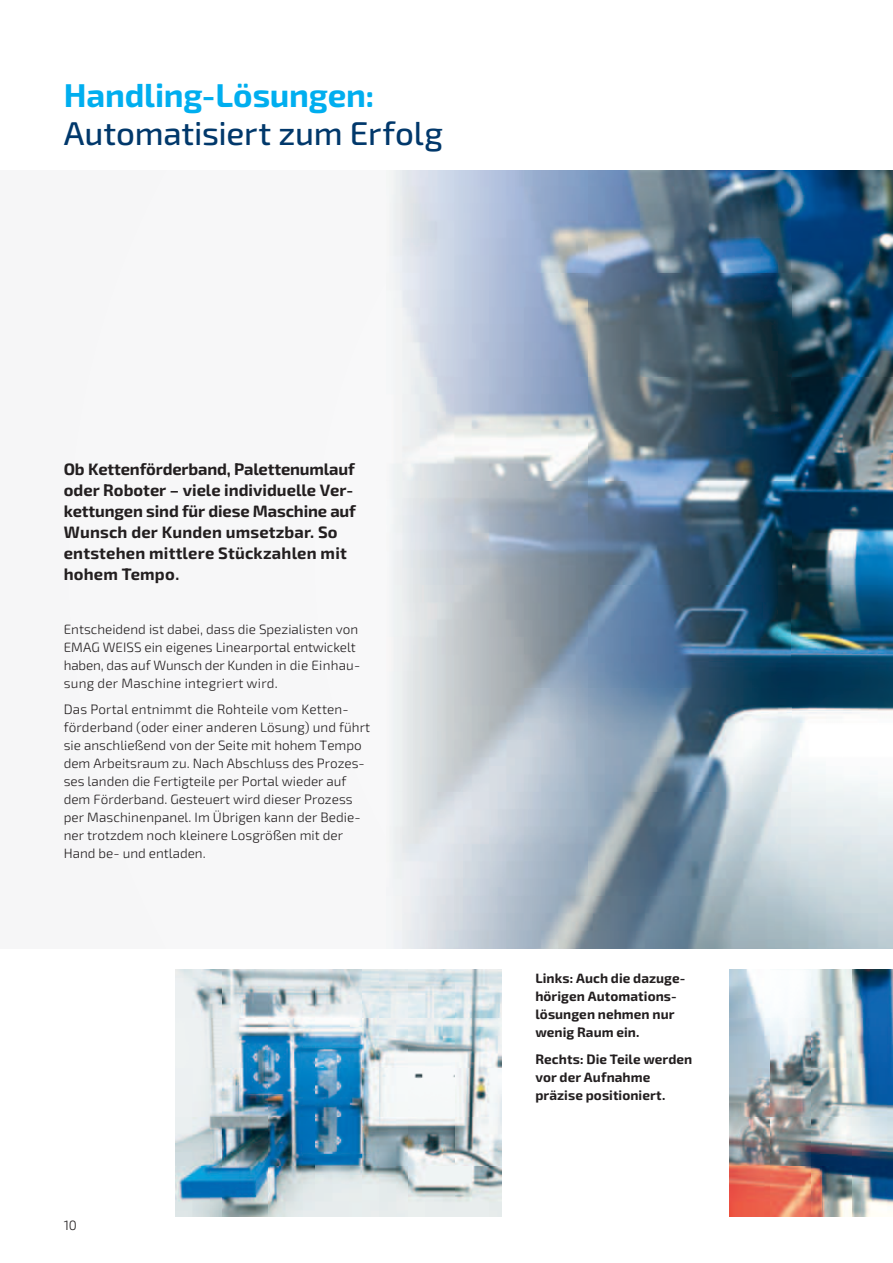
<style>
.page{position:relative;width:893px;height:1263px;background:#fff}
.page>*{position:absolute;margin:0;border:0;box-sizing:border-box;transform-origin:0 0}
.t1{font:500 33px "Exo 2";letter-spacing:-.005em;color:#01386b}
.t2{font:700 33px "Exo 2";letter-spacing:-.005em;color:#00aeef}
.t3{font:700 16.5px/21px "Exo 2";color:#231f20}
.t4{font:300 13.5px/18px "Exo 2";color:#231f20}
.t5{font:700 13.5px/18px "Exo 2";letter-spacing:.005em;color:#231f20}
.s1{font-family:"EMAG65 BO";font-weight:400}
</style>
<div class="page">
<div style="left:0;top:170px;width:386px;height:778px;background:#f7f7f8"></div>
<img style="left:386px;top:170px;width:507px;height:778px">
<img style="left:176px;top:969px;width:326px;height:247px">
<img style="left:730px;top:969px;width:163px;height:247px">
<h1 class="t2" style="left:64px;top:71px;width:312px">Handling-Lösungen:</h1>
<h1 class="t1" style="left:64px;top:110px;width:381px">Automatisiert zum Erfolg</h1>
<p class="t3" style="left:64px;top:457px;width:294px">Ob Kettenförderband, Palettenumlauf oder Roboter – viele individuelle Ver&shy;kettungen sind für diese Maschine auf<br>Wunsch der Kunden umsetzbar. So entstehen mittlere Stückzahlen mit hohem Tempo<span class="s1">.</span></p>
<p class="t4" style="left:64px;top:620px;width:298px">Entscheidend ist dabei, dass die Spezialisten von EMAG WEISS ein eigenes Linearportal entwickelt haben, das auf Wunsch der Kunden in die Einhau&shy;sung der Maschine integriert wird.</p>
<p class="t4" style="left:64px;top:700px;width:308px">Das Portal entnimmt die Rohteile vom Ketten&shy;förderband (oder einer anderen Lösung) und führt sie anschließend von der Seite mit hohem Tempo dem Arbeitsraum zu. Nach Abschluss des Prozes&shy;ses landen die Fertigteile per Portal wieder auf dem Förderband. Gesteuert wird dieser Prozess per Maschinenpanel. Im Übrigen kann der Bedie&shy;ner trotzdem noch kleinere Losgrößen mit der Hand be- und entladen.</p>
<p class="t4" style="left:64px;top:1215px;width:15px">10</p>
<p class="t5" style="left:535px;top:968px;width:152px">Links: Auch die dazu ge&shy;hörigen Automations&shy;lösungen nehmen nur wenig Raum ein.</p>
<p class="t5" style="left:535px;top:1049px;width:159px">Rechts: Die Teile werden vor der Aufnahme präzise positioniert.</p>
</div>
